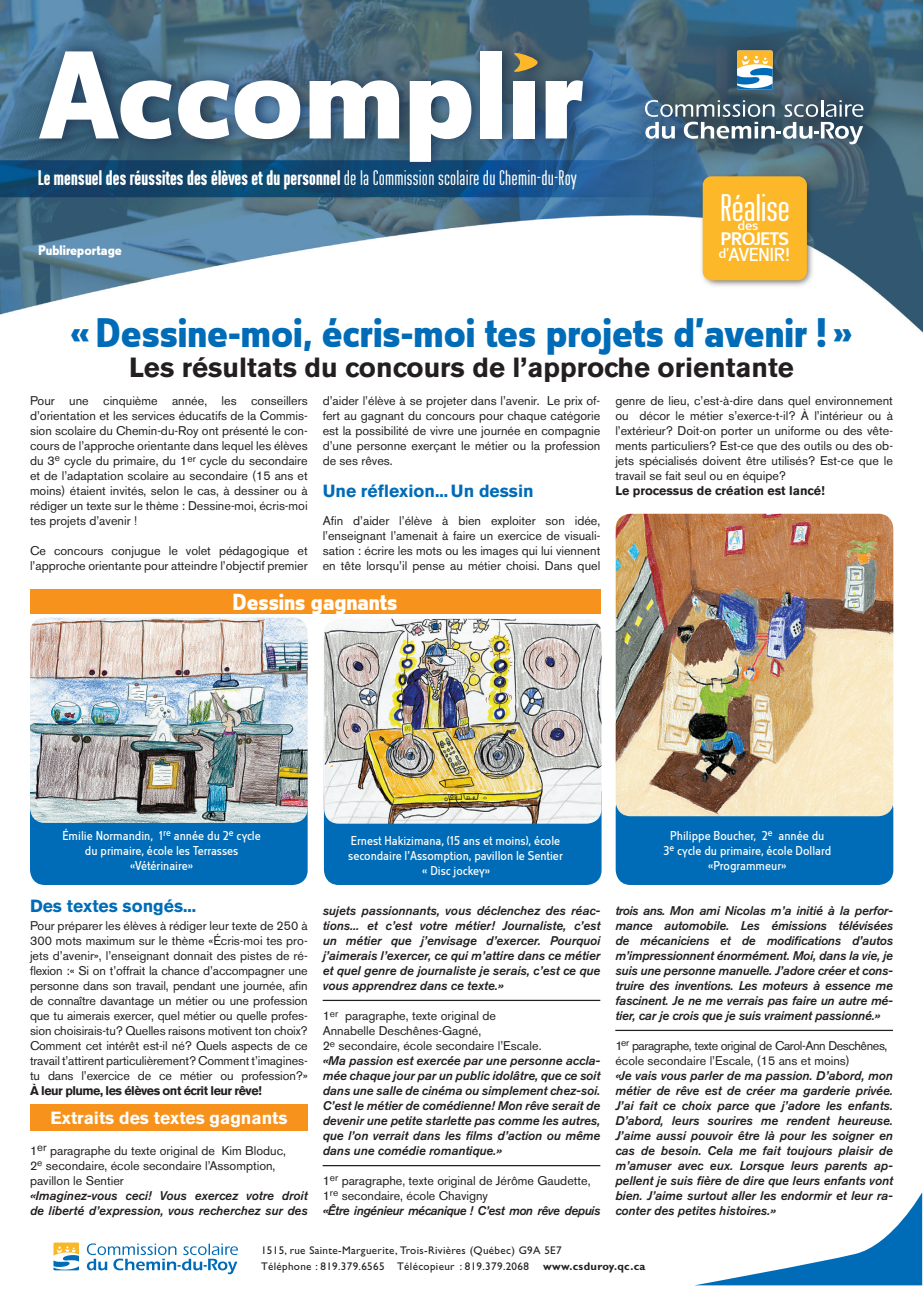
<style>
.page{position:relative;width:923px;height:1290px;background:#fff}
.page>*{position:absolute;margin:0;border:0;box-sizing:border-box;transform-origin:0 0}
.t1{font:700 40px "Cst Berlin West";color:#006cb7}
.t2{font:37.38px "Cst Berlin East";letter-spacing:-.01em;color:#fff;scale:1.1 1}
.t3{font:700 27.5px "Akzidenz Grotesk BE";color:#231f20}
.t4{font:700 22.5px "Cst Berlin West";color:#fff}
.t5{font:700 20.5px "Cst Berlin East";letter-spacing:.01em;color:#fff}
.t6{font:18.38px "Cst Berlin West";letter-spacing:-.025em;color:#fff;scale:1.1 1}
.t7{font:500 17.62px "Cst Berlin West";letter-spacing:-.035em;color:#fff;scale:1.1 1}
.t8{font:700 17.5px "Akzidenz Grotesk BE";color:#006cb7}
.t9{font:700 17.5px "Akzidenz Grotesk BE";color:#fff}
.t10{font:14px "Cst Berlin West";color:#fff;scale:1.1 1}
.t11{font:13.75px "Cst Berlin West";color:#fff;scale:1.1 1}
.t12{font:700 13.38px "Cst Berlin West";color:#fff}
.t13{font:12.5px/15px "Akzidenz Grotesk BE";color:#231f20;text-align:justify}
.t14{font:italic 500 12.5px/15px "Akzidenz Grotesk BE";color:#231f20;text-align:justify}
.t15{font:12.5px/15px "Cst Berlin West";color:#fff;text-align:center}
.t16{font:12.5px/15px "Akzidenz Grotesk BE";letter-spacing:-.03em;color:#231f20}
.t17{font:700 12.5px "Akzidenz Grotesk BE";letter-spacing:-.04em;color:#231f20}
.t18{font:700 12.5px "Akzidenz Grotesk BE";color:#231f20}
.t19{font:11.12px/15.5px "Gill Sans";letter-spacing:.03em;color:#231f20}
.t20{font:700 11.12px "Gill Sans";letter-spacing:.03em;color:#231f20}
.s1{font-weight:400}
.s2{font-weight:400;font-style:normal}
.s3{font-weight:500;font-style:italic}
</style>
<div class="page">
<img style="left:0;top:0;width:922px;height:332px">
<svg style="left:696px;top:1192px;width:226px;height:93px"></svg>
<svg style="left:39px;top:51px;width:132px;height:88px"></svg>
<svg style="left:178px;top:80px;width:51px;height:59px"></svg>
<svg style="left:235px;top:80px;width:65px;height:59px"></svg>
<svg style="left:309px;top:80px;width:90px;height:58px"></svg>
<svg style="left:410px;top:80px;width:61px;height:82px"></svg>
<div style="left:480px;top:51px;width:22px;height:87px;background:#fff"></div>
<div style="left:513px;top:81px;width:22px;height:57px;background:#fff"></div>
<svg style="left:545px;top:80px;width:38px;height:58px"></svg>
<div style="left:702px;top:176px;width:104px;height:104px;background:#fcb828;border-radius:9px"></div>
<svg style="left:645px;top:100px;width:218px;height:44px"></svg>
<svg style="left:737px;top:50px;width:35px;height:39px"></svg>
<svg style="left:510px;top:53px;width:27px;height:19px"></svg>
<svg style="left:87px;top:1243px;width:151px;height:31px"></svg>
<svg style="left:53px;top:1243px;width:26px;height:27px"></svg>
<div style="left:324px;top:779px;width:277px;height:106px;background:#006cb7;border-radius:15px"></div>
<img style="left:324px;top:619px;width:277px;height:205px;border-radius:15px">
<div style="left:30px;top:794px;width:278px;height:91px;background:#006cb7;border-radius:15px"></div>
<div style="left:615px;top:794px;width:278px;height:91px;background:#006cb7;border-radius:15px"></div>
<img style="left:615px;top:514px;width:278px;height:302px;border-radius:15px">
<img style="left:30px;top:618px;width:278px;height:205px;border-radius:15px">
<div style="left:30px;top:589px;width:570px;height:24px;background:#f7931d"></div>
<div style="left:31px;top:1104px;width:277px;height:27px;background:#f7931d"></div>
<hr style="left:322px;top:1000px;width:278px;height:1px;background:#231f20">
<hr style="left:615px;top:1030px;width:277px;height:1px;background:#231f20">
<hr style="left:322px;top:1165px;width:278px;height:1px;background:#231f20">
<h3 class="t5" style="left:38px;top:171px;width:540px">Le mensuel des réussites des élèves et du personnel <span class="s1">de la Commission scolaire du Chemin-du-Roy</span></h3>
<h2 class="t2" style="left:720px;top:194px;width:65px">Réalise</h2>
<h3 class="t7" style="left:720px;top:232px;width:64px">PROJETS</h3>
<h3 class="t6" style="left:728px;top:248px;width:58px">AVENIR!</h3>
<p class="t11" style="left:737px;top:220px;width:20px">des</p>
<p class="t12" style="left:38px;top:246px;width:85px">Publireportage</p>
<p class="t10" style="left:718px;top:248px;width:11px">d’</p>
<h1 class="t1" style="left:71px;top:318px;width:783px">« Dessine-moi, écris-moi tes projets d’avenir ! »</h1>
<h3 class="t3" style="left:129px;top:357px;width:666px">Les résultats du concours de l’approche orientante</h3>
<p class="t13" style="left:30px;top:394px;width:279px">Pour une cinquième année, les conseillers d’orientation et les services éducatifs de la Commis&shy;sion scolaire du Chemin-du-Roy ont présenté le con&shy;cours de l’approche orientante dans lequel les élèves du 3<sup>e</sup> cycle du primaire, du 1<sup>er</sup> cycle du secondaire et de l’adaptation scolaire au secondaire (15 ans et moins) étaient invités, selon le cas, à dessiner ou à rédiger un texte sur le thème : Dessine-moi, écris-moi tes projets d’avenir !</p>
<p class="t13" style="left:30px;top:544px;width:279px">Ce concours conjugue le volet pédagogique et l’approche orientante pour atteindre l’objectif premier</p>
<p class="t13" style="left:615px;top:394px;width:279px">genre de lieu, c’est-à-dire dans quel environnement ou décor le métier s’exerce-t-il? À l’intérieur ou à l’extérieur? Doit-on porter un uniforme ou des vête&shy;ments particuliers? Est-ce que des outils ou des ob&shy;jets spécialisés doivent être utilisés? Est-ce que le travail se fait seul ou en équipe?</p>
<p class="t18" style="left:615px;top:486px;width:211px">Le processus de création est lancé!</p>
<p class="t13" style="left:322px;top:394px;width:279px">d’aider l’élève à se projeter dans l’avenir. Le prix of&shy;fert au gagnant du concours pour chaque catégorie est la possibilité de vivre une journée en compagnie d’une personne exerçant le métier ou la profession de ses rêves.</p>
<h3 class="t8" style="left:322px;top:485px;width:212px">Une réflexion... Un dessin</h3>
<p class="t13" style="left:322px;top:514px;width:279px">Afin d’aider l’élève à bien exploiter son idée, l’enseignant l’amenait à faire un exercice de visuali&shy;sation : écrire les mots ou les images qui lui viennent en tête lorsqu’il pense au métier choisi. Dans quel</p>
<h3 class="t4" style="left:233px;top:594px;width:166px">Dessins gagnants</h3>
<p class="t15" style="left:62px;top:829px;width:200px">Émilie Normandin, 1<sup>re</sup> année du 2<sup>e</sup> cycle du primaire, école les Terrasses «Vétérinaire»</p>
<p class="t15" style="left:663px;top:829px;width:169px">Philippe Boucher, 2<sup>e</sup> année du<br>3<sup>e</sup> cycle du primaire, école Dollard «Programmeur»</p>
<h3 class="t8" style="left:30px;top:900px;width:168px">Des textes songés...</h3>
<p class="t13" style="left:30px;top:919px;width:279px">Pour préparer les élèves à rédiger leur texte de 250 à 300 mots maximum sur le thème «Écris-moi tes pro&shy;jets d’avenir», l’enseignant donnait des pistes de ré&shy;flexion :« Si on t’offrait la chance d’accompagner une personne dans son travail, pendant une journée, afin de connaître davantage un métier ou une profession que tu aimerais exercer, quel métier ou quelle profes&shy;sion choisirais-tu? Quelles raisons motivent ton choix?<br>Comment cet intérêt est-il né? Quels aspects de ce travail t’attirent particulièrement? Comment t’imagines&shy;tu dans l’exercice de ce métier ou profession?»</p>
<p class="t17" style="left:30px;top:1086px;width:233px">À leur plume, les élèves ont écrit leur rêve!</p>
<p class="t15" style="left:348px;top:834px;width:216px">Ernest Hakizimana, (15 ans et moins), école secondaire l’Assomption, pavillon le Sentier « Disc jockey»</p>
<p class="t14" style="left:615px;top:904px;width:279px">trois ans. Mon ami Nicolas m’a initié à la perfor&shy;mance automobile. Les émissions télévisées de mécaniciens et de modifications d’autos m’impressionnent énormément. Moi, dans la vie, je suis une personne manuelle. J’adore créer et cons&shy;truire des inventions. Les moteurs à essence me fascinent. Je ne me verrais pas faire un autre mé&shy;tier, car je crois que je suis vraiment passionné.»</p>
<p class="t16" style="left:615px;top:1039px;width:274px">1<sup>er</sup> paragraphe, texte original de Carol-Ann Deschênes, école secondaire l’Escale, (15 ans et moins)</p>
<p class="t14" style="left:615px;top:1069px;width:279px">«Je vais vous parler de ma passion. D’abord, mon métier de rêve est de créer ma garderie privée.<br>J’ai fait ce choix parce que j’adore les enfants.<br>D’abord, leurs sourires me rendent heureuse.<br>J’aime aussi pouvoir être là pour les soigner en cas de besoin. Cela me fait toujours plaisir de m’amuser avec eux. Lorsque leurs parents ap&shy;pellent je suis fière de dire que leurs enfants vont bien. J’aime surtout aller les endormir et leur ra&shy;conter des petites histoires.»</p>
<p class="t14" style="left:322px;top:904px;width:279px">sujets passionnants, vous déclenchez des réac&shy;tions... et c’est votre métier! Journaliste, c’est un métier que j’envisage d’exercer. Pourquoi j’aimerais l’exercer, ce qui m’attire dans ce métier et quel genre de journaliste je serais, c’est ce que vous apprendrez dans ce texte.»</p>
<p class="t14" style="left:322px;top:1009px;width:279px;text-align:left"><span class="s2">1</span><sup>er</sup> <span class="s2">paragraphe, texte original de<br>Annabelle Deschênes-Gagné,<br>2</span><sup>e</sup> <span class="s2">secondaire, école secondaire l’Escale.<br></span>«Ma passion est exercée par une personne accla&shy;mée chaque jour par un public idolâtre, que ce soit dans une salle de cinéma ou simplement chez-soi.<br>C’est le métier de comédienne! Mon rêve serait de devenir une petite starlette pas comme les autres, que l’on verrait dans les films d’action ou même dans une comédie romantique.»</p>
<p class="t13" style="left:322px;top:1174px;width:279px;text-align:left">1<sup>er</sup> paragraphe, texte original de Jérôme Gaudette,<br>1<sup>re</sup> secondaire, école Chavigny<br><span class="s3">«Être ingénieur mécanique ! C’est mon rêve depuis</span></p>
<h3 class="t9" style="left:51px;top:1112px;width:238px">Extraits des textes gagnants</h3>
<p class="t13" style="left:30px;top:1144px;width:258px;text-align:left">1<sup>er</sup> paragraphe du texte original de Kim Bloduc,<br>2<sup>e</sup> secondaire, école secondaire l’Assomption, pavillon le Sentier</p>
<p class="t14" style="left:30px;top:1189px;width:279px">«Imaginez-vous ceci! Vous exercez votre droit de liberté d’expression, vous recherchez sur des</p>
<p class="t19" style="left:261px;top:1244px;width:302px">1515, rue Sainte-Marguerite, Trois-Rivières (Québec) G9A 5E7<br>Téléphone : 819.379.6565 Télécopieur : 819.379.2068</p>
<p class="t20" style="left:543px;top:1262px;width:104px">www.csduroy.qc.ca</p>
</div>
